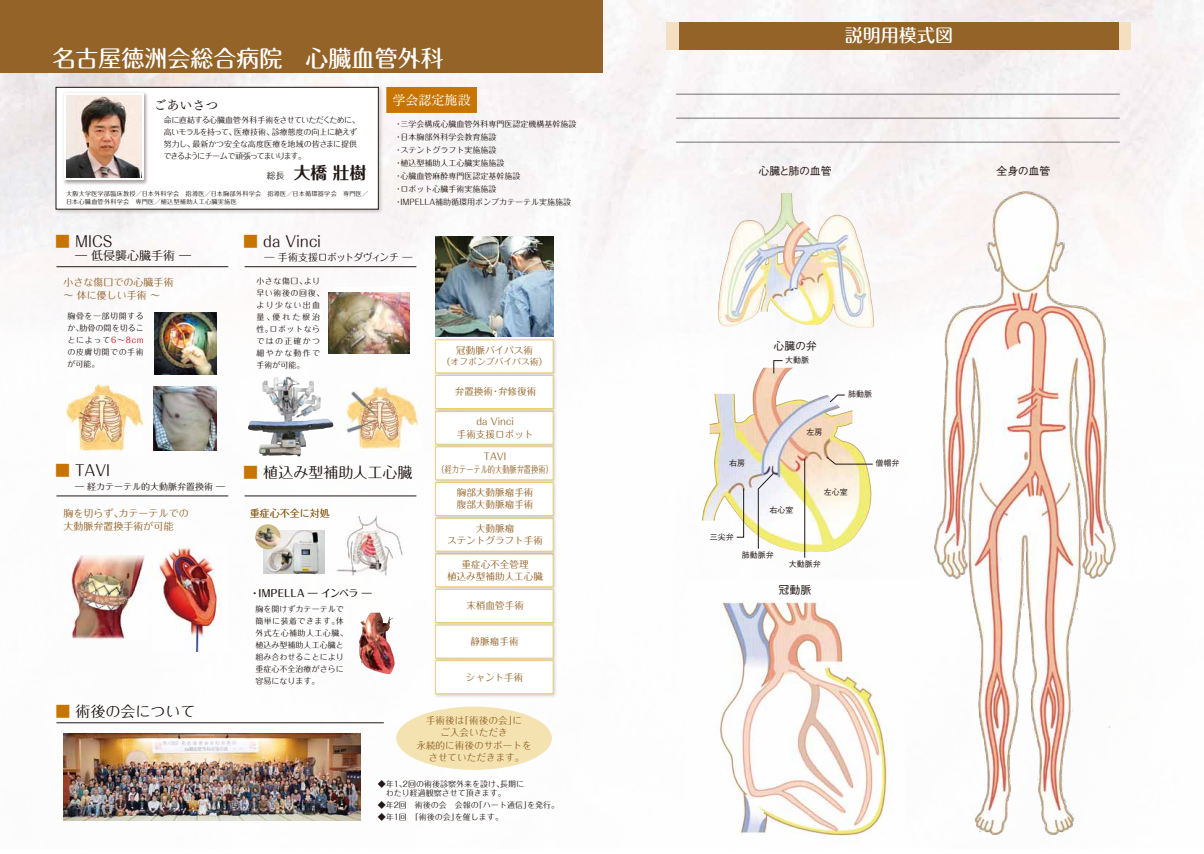
<style>
.page{position:relative;width:1204px;height:854px;background:#fff}
.page>*{position:absolute;margin:0;border:0;box-sizing:border-box;transform-origin:0 0}
.t1{font:500 23px "Maru Fo Pro";color:#fff}
.t2{font:500 18px "Maru Fo Pro";color:#fff}
.t3{font:700 16.8px "Maru Fo Pro";color:#221815}
.t4{font:15px "Maru Fo Pro";color:#221815}
.t5{font:13px "Tsuku Min Pro M";color:#fff}
.t6{font:13px "Tsuku Min Pro M";color:#221815}
.t7{font:12px "Maru Fo Pro";color:#221815}
.t8{font:500 11px "Gothic BBB Pro";letter-spacing:-.03em;color:#221815}
.t9{font:10px/13px "Maru Fo Pro";color:#936327}
.t10{font:10px "Maru Fo Pro";letter-spacing:-.07em;color:#221815}
.t11{font:500 10px "Maru Fo Pro";letter-spacing:-.005em;color:#221815}
.t12{font:9.6px/12.4px "Maru Fo Pro";color:#936327;text-align:center}
.t13{font:9px "Maru Fo Pro";color:#221815}
.t14{font:8.8px "Maru Fo Pro";color:#936327}
.t15{font:8px/12px "Maru Fo Pro";color:#221815}
.t16{font:8px/12px "Maru Fo Pro";letter-spacing:-.06em;color:#221815}
.t17{font:8px/12px "Maru Fo Pro";letter-spacing:.16em;color:#221815}
.t18{font:500 8px "Gothic BBB Pro";color:#221815}
.t19{font:6.2px/8px "Maru Fo Pro";letter-spacing:.03em;color:#221815}
.s1{font-weight:400;font-size:8.9px}
.s2{color:#c87400}
.s3{color:#c7000b}
</style>
<div class="page">
<img style="left:0;top:0;width:1203px;height:821px">
<div style="left:0;top:0;width:602px;height:73px;background:#936327"></div>
<img style="left:64px;top:733px;width:296px;height:88px">
<img style="left:435px;top:236px;width:118px;height:100px">
<hr style="left:676px;top:94px;width:443px;height:1px;background:#727171">
<hr style="left:676px;top:118px;width:443px;height:1px;background:#727171">
<hr style="left:676px;top:142px;width:443px;height:1px;background:#727171">
<img style="left:66px;top:385px;width:76px;height:70px">
<img style="left:155px;top:312px;width:62px;height:62px">
<img style="left:921px;top:187px;width:204px;height:648px">
<img style="left:341px;top:384px;width:80px;height:67px">
<img style="left:263px;top:530px;width:61px;height:44px">
<img style="left:255px;top:524px;width:25px;height:25px;border-radius:13px">
<img style="left:333px;top:513px;width:70px;height:63px">
<img style="left:248px;top:376px;width:85px;height:80px">
<img style="left:52px;top:83px;width:333px;height:133px">
<div style="left:56px;top:87px;width:322px;height:122px;background:#fff;border:1px solid #221815"></div>
<img style="left:152px;top:545px;width:75px;height:106px">
<div style="left:666px;top:22px;width:464px;height:28px;background:#f4dfc3"></div>
<div style="left:679px;top:22px;width:439px;height:28px;background:#936327"></div>
<hr style="left:56px;top:723px;width:328px;height:1px;background:#221815">
<div style="left:396px;top:707px;width:156px;height:63px;background:#f4e3b1;border-radius:50%"></div>
<img style="left:432px;top:336px;width:129px;height:36px">
<div style="left:435px;top:339px;width:118px;height:34px;background:#fff;border:1px solid #eace76"></div>
<img style="left:432px;top:558px;width:129px;height:27px">
<div style="left:435px;top:553px;width:118px;height:34px;background:#fff;border:1px solid #eace76"></div>
<img style="left:432px;top:585px;width:129px;height:36px">
<div style="left:435px;top:589px;width:118px;height:34px;background:#fff;border:1px solid #eace76"></div>
<img style="left:432px;top:621px;width:129px;height:36px">
<div style="left:435px;top:625px;width:118px;height:34px;background:#fff;border:1px solid #eace76"></div>
<img style="left:432px;top:657px;width:129px;height:44px">
<div style="left:435px;top:660px;width:118px;height:34px;background:#fff;border:1px solid #eace76"></div>
<img style="left:432px;top:415px;width:129px;height:28px">
<div style="left:435px;top:411px;width:118px;height:34px;background:#fff;border:1px solid #eace76"></div>
<img style="left:432px;top:522px;width:129px;height:36px">
<div style="left:435px;top:518px;width:118px;height:34px;background:#fff;border:1px solid #eace76"></div>
<img style="left:432px;top:372px;width:129px;height:43px">
<div style="left:435px;top:375px;width:118px;height:34px;background:#fff;border:1px solid #eace76"></div>
<img style="left:432px;top:443px;width:129px;height:35px">
<div style="left:435px;top:446px;width:118px;height:34px;background:#fff;border:1px solid #eace76"></div>
<img style="left:432px;top:478px;width:129px;height:44px">
<div style="left:435px;top:482px;width:118px;height:34px;background:#fff;border:1px solid #eace76"></div>
<hr style="left:56px;top:267px;width:172px;height:1px;background:#221815">
<hr style="left:56px;top:496px;width:172px;height:1px;background:#221815">
<hr style="left:244px;top:267px;width:172px;height:1px;background:#221815">
<hr style="left:244px;top:496px;width:172px;height:1px;background:#221815">
<img style="left:686px;top:580px;width:218px;height:263px">
<img style="left:717px;top:193px;width:157px;height:135px">
<img style="left:702px;top:368px;width:169px;height:184px">
<svg style="left:773px;top:360px;width:10px;height:14px"></svg>
<svg style="left:829px;top:395px;width:16px;height:8px"></svg>
<svg style="left:826px;top:456px;width:47px;height:8px"></svg>
<hr style="left:804px;top:459px;width:1px;height:99px;background:#221815">
<svg style="left:758px;top:473px;width:16px;height:76px"></svg>
<svg style="left:736px;top:488px;width:8px;height:50px"></svg>
<img style="left:153px;top:386px;width:63px;height:64px">
<img style="left:67px;top:556px;width:81px;height:84px">
<img style="left:359px;top:613px;width:36px;height:61px">
<div style="left:334px;top:287px;width:80px;height:61px;background:linear-gradient(to right,#fff,#fff)"></div>
<img style="left:328px;top:293px;width:81px;height:60px">
<div style="left:386px;top:87px;width:90px;height:26px;background:#c87400;border:1px solid #c87400"></div>
<img style="left:63px;top:92px;width:85px;height:93px">
<svg style="left:64px;top:93px;width:80px;height:87px"></svg>
<img style="left:67px;top:96px;width:74px;height:81px">
<h1 class="t1" style="left:52px;top:40px;width:392px">名古屋徳洲会総合病院　心臓血管外科</h1>
<h3 class="t5" style="left:392px;top:89px;width:79px">学会認定施設</h3>
<h3 class="t6" style="left:153px;top:93px;width:66px">ごあいさつ</h3>
<p class="t16" style="left:163px;top:113px;width:198px">命に直結する心臓血管外科手術をさせていただくために、高いモラルを持って、医療技術、診療態度の向上に絶えず努力し、最新かつ安全な高度医療を地域の皆さまに提供できるようにチームで頑張ってまいります。</p>
<p class="t15" style="left:394px;top:116px;width:183px;line-height:13px">・三学会構成心臓血管外科専門医認定機構基幹施設・日本胸部外科学会教育施設<br>・ステントグラフト実施施設<br>・植込型補助人工心臓実施施設<br>・心臓血管麻酔専門医認定基幹施設<br>・ロボット心臓手術実施施設<br>・IMPELLA補助循環用ポンプカテーテル実施施設</p>
<h3 class="t3" style="left:267px;top:159px;width:101px"><span class="s1">総長　</span>大橋 壯樹</h3>
<p class="t19" style="left:66px;top:188px;width:304px">大阪大学医学部臨床教授／日本外科学会　指導医／日本胸部外科学会　指導医／日本循環器学会　専門医／日本心臓血管外科学会　専門医／植込型補助人工心臓実施医</p>
<h3 class="t4" style="left:55px;top:229px;width:59px"><span class="s2">■</span> MICS</h3>
<h3 class="t7" style="left:75px;top:246px;width:117px">― 低侵襲心臓手術 ―</h3>
<p class="t9" style="left:64px;top:274px;width:112px">小さな傷口での心臓手術～ 体に優しい手術 ～</p>
<p class="t15" style="left:67px;top:309px;width:78px;text-align:justify">胸骨を一部切開するか、肋骨の間を切ることによって<span class="s3">6～8cm</span>の皮膚切開での手術が可能。</p>
<h3 class="t4" style="left:55px;top:459px;width:56px"><span class="s2">■</span> TAVI</h3>
<p class="t13" style="left:75px;top:479px;width:151px">― 経カテーテル的大動脈弁置換術 ―</p>
<p class="t9" style="left:64px;top:506px;width:127px">胸を切らず、カテーテルでの大動脈弁置換手術が可能</p>
<h3 class="t4" style="left:55px;top:699px;width:141px"><span class="s2">■</span> 術後の会について</h3>
<h3 class="t4" style="left:243px;top:229px;width:79px"><span class="s2">■</span> da Vinci</h3>
<p class="t10" style="left:264px;top:249px;width:149px">― 手術支援ロボットダヴィンチ ―</p>
<p class="t17" style="left:256px;top:274px;width:69px">小さな傷口、より早い術後の回復、より少ない出血量、優れた根治性。ロボットならではの正確かつ細やかな動作で手術が可能。</p>
<h3 class="t4" style="left:243px;top:460px;width:171px"><span class="s2">■</span> 植込み型補助人工心臓</h3>
<p class="t9" style="left:250px;top:506px;width:81px">重症心不全に対処</p>
<p class="t11" style="left:250px;top:585px;width:123px">・IMPELLA ― インペラ ―</p>
<p class="t15" style="left:255px;top:602px;width:94px">胸を開けずカテーテルで簡単に装着できます。体外式左心補助人工心臓、植込み型補助人工心臓と組み合わせることにより重症心不全治療がさらに容易になります。</p>
<p class="t12" style="left:456px;top:343px;width:78px">冠動脈バイパス術</p>
<p class="t14" style="left:442px;top:355px;width:107px">（オフポンプバイパス術）</p>
<p class="t12" style="left:455px;top:384px;width:83px">弁置換術・弁修復術</p>
<p class="t12" style="left:457px;top:413px;width:78px;line-height:13px">da Vinci<br>手術支援ロボット</p>
<p class="t12" style="left:437px;top:449px;width:117px;line-height:13px">TAVI<br>（経カテーテル的大動脈弁置換術）</p>
<p class="t12" style="left:457px;top:486px;width:78px;line-height:12px;text-align:left">胸部大動脈瘤手術腹部大動脈瘤手術</p>
<p class="t12" style="left:447px;top:521px;width:97px;line-height:12px">大動脈瘤<br>ステントグラフト手術</p>
<p class="t12" style="left:447px;top:557px;width:97px;line-height:12px">重症心不全管理<br>植込み型補助人工心臓</p>
<p class="t12" style="left:466px;top:598px;width:59px">末梢血管手術</p>
<p class="t12" style="left:470px;top:634px;width:49px">静脈瘤手術</p>
<p class="t12" style="left:466px;top:670px;width:59px">シャント手術</p>
<p class="t12" style="left:416px;top:713px;width:117px">手術後は「術後の会」に<br>ご入会いただき<br>永続的に術後のサポートをさせていただきます。</p>
<p class="t15" style="left:378px;top:778px;width:148px;line-height:9px">◆年1、2回の術後診察外来を設け、長期に　わたり経過観察させて頂きます。</p>
<p class="t15" style="left:378px;top:798px;width:183px">◆年2回　術後の会　会報の「ハート通信」を発行。</p>
<p class="t15" style="left:378px;top:810px;width:127px">◆年1回　「術後の会」を催します。</p>
<h2 class="t2" style="left:845px;top:21px;width:109px">説明用模式図</h2>
<h3 class="t8" style="left:758px;top:162px;width:75px">心臓と肺の血管</h3>
<h3 class="t8" style="left:996px;top:162px;width:56px">全身の血管</h3>
<p class="t18" style="left:729px;top:457px;width:17px">右房</p>
<p class="t18" style="left:709px;top:530px;width:25px">三尖弁</p>
<h3 class="t8" style="left:773px;top:337px;width:45px">心臓の弁</h3>
<p class="t18" style="left:785px;top:354px;width:25px">大動脈</p>
<p class="t18" style="left:806px;top:426px;width:17px">左房</p>
<p class="t18" style="left:848px;top:388px;width:25px">肺動脈</p>
<p class="t18" style="left:875px;top:457px;width:25px">僧帽弁</p>
<p class="t18" style="left:769px;top:504px;width:25px">右心室</p>
<p class="t18" style="left:823px;top:485px;width:25px">左心室</p>
<p class="t18" style="left:742px;top:548px;width:33px">肺動脈弁</p>
<p class="t18" style="left:788px;top:557px;width:33px">大動脈弁</p>
<h3 class="t8" style="left:778px;top:581px;width:34px">冠動脈</h3>
</div>
